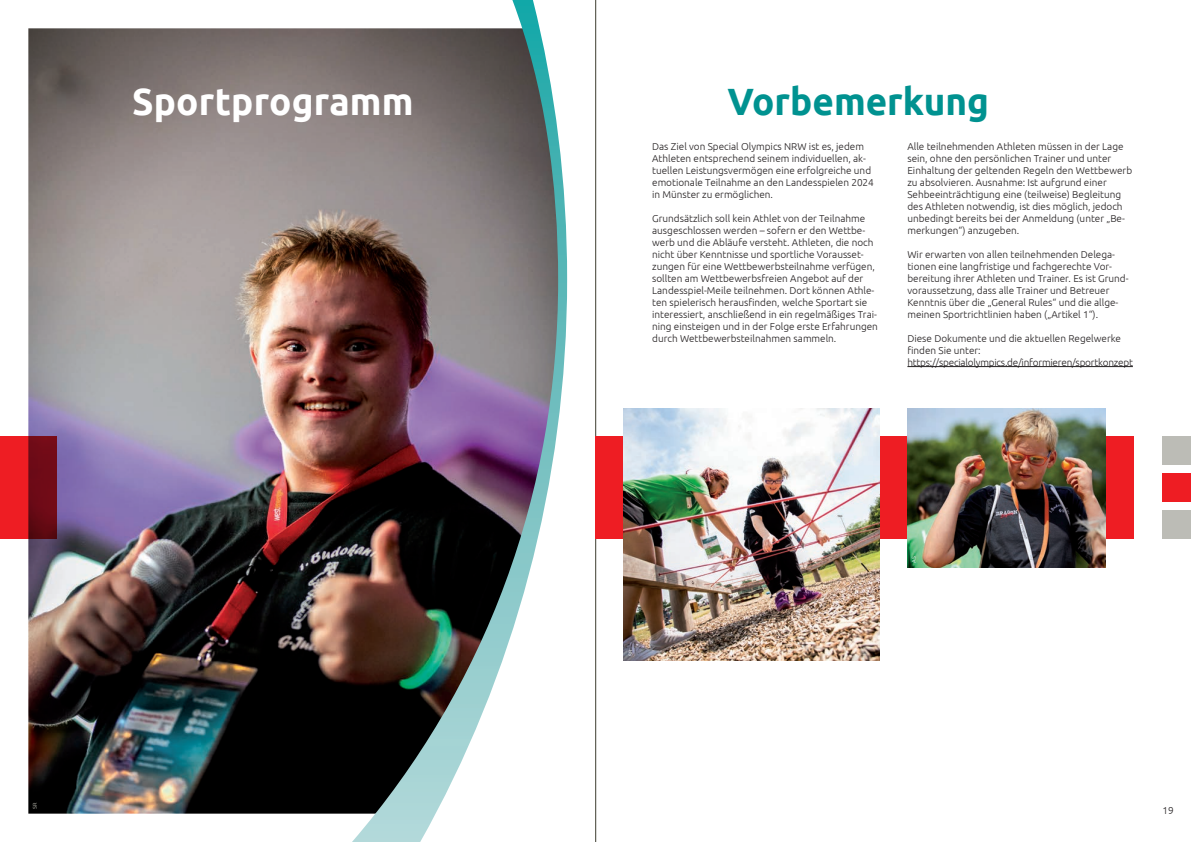
<style>
.page{position:relative;width:1191px;height:842px;background:#fff}
.page>*{position:absolute;margin:0;border:0;box-sizing:border-box;transform-origin:0 0}
.t1{font:700 38px "Ubuntu";letter-spacing:.005em;color:#fff}
.t2{font:700 38px "Ubuntu";color:#009290}
.t3{font:300 10px/12px "Ubuntu";color:#231f20}
.t4{font:5.5px "Ubuntu";color:#dcdcd8}
.t5{font:5.5px "Ubuntu";color:#9e9e95}
</style>
<div class="page">
<hr style="left:595px;top:0;width:1px;height:842px;background:#636358">
<img style="left:28px;top:28px;width:324px;height:786px">
<img style="left:352px;top:0;width:215px;height:842px">
<svg style="left:0;top:437px;width:57px;height:102px;background:#ac131c"></svg>
<div style="left:1162px;top:510px;width:29px;height:29px;background:#bcbcb6"></div>
<div style="left:1162px;top:437px;width:29px;height:28px;background:#bcbcb6"></div>
<div style="left:1162px;top:473px;width:29px;height:29px;background:#ee1d23"></div>
<div style="left:595px;top:437px;width:539px;height:102px;background:#ee1d23"></div>
<hr style="left:907px;top:366px;width:225px;height:1px;background:#231f20">
<img style="left:624px;top:408px;width:255px;height:252px">
<img style="left:907px;top:408px;width:199px;height:159px">
<p class="t5" style="left:32px;top:809px;width:8px;rotate:-90deg">SR</p>
<h1 class="t1" style="left:132px;top:78px;width:283px">Sportprogramm</h1>
<h1 class="t2" style="left:727px;top:78px;width:263px">Vorbemerkung</h1>
<p class="t3" style="left:652px;top:140px;width:223px">Das Ziel von Special Olympics NRW ist es, jedem Athleten entsprechend seinem individuellen, ak&shy;tuellen Leistungsvermögen eine erfolgreiche und emotionale Teilnahme an den Landesspielen 2024 in Münster zu ermöglichen.</p>
<p class="t3" style="left:652px;top:212px;width:227px">Grundsätzlich soll kein Athlet von der Teilnahme ausgeschlossen werden – sofern er den Wettbe&shy;werb und die Abläufe versteht. Athleten, die noch nicht über Kenntnisse und sportliche Vorausset&shy;zungen für eine Wettbewerbsteilnahme verfügen, sollten am Wettbewerbsfreien Angebot auf der Landesspiel-Meile teilnehmen. Dort können Athle&shy;ten spielerisch herausfinden, welche Sportart sie interessiert, anschließend in ein regelmäßiges Trai&shy;ning einsteigen und in der Folge erste Erfahrungen durch Wettbewerbsteilnahmen sammeln.</p>
<p class="t3" style="left:907px;top:140px;width:226px">Alle teilnehmenden Athleten müssen in der Lage sein, ohne den persönlichen Trainer und unter Einhaltung der geltenden Regeln den Wettbewerb zu absolvieren. Ausnahme: Ist aufgrund einer Sehbeeinträchtigung eine (teilweise) Begleitung des Athleten notwendig, ist dies möglich, jedoch unbedingt bereits bei der Anmeldung (unter „Be&shy;merkungen“) anzugeben.</p>
<p class="t3" style="left:907px;top:248px;width:223px">Wir erwarten von allen teilnehmenden Delega&shy;tionen eine langfristige und fachgerechte Vor&shy;bereitung ihrer Athleten und Trainer. Es ist Grund&shy;voraussetzung, dass alle Trainer und Betreuer Kenntnis über die „General Rules“ und die allge&shy;meinen Sportrichtlinien haben („Artikel 1“).</p>
<p class="t3" style="left:907px;top:332px;width:227px">Diese Dokumente und die aktuellen Regelwerke finden Sie unter: https://specialolympics.de/informieren/sportkonzept</p>
<p class="t4" style="left:627px;top:656px;width:8px;rotate:-90deg">SR</p>
<p class="t4" style="left:910px;top:563px;width:8px;rotate:-90deg">AS</p>
<p class="t3" style="left:1162px;top:804px;width:13px">19</p>
</div>
